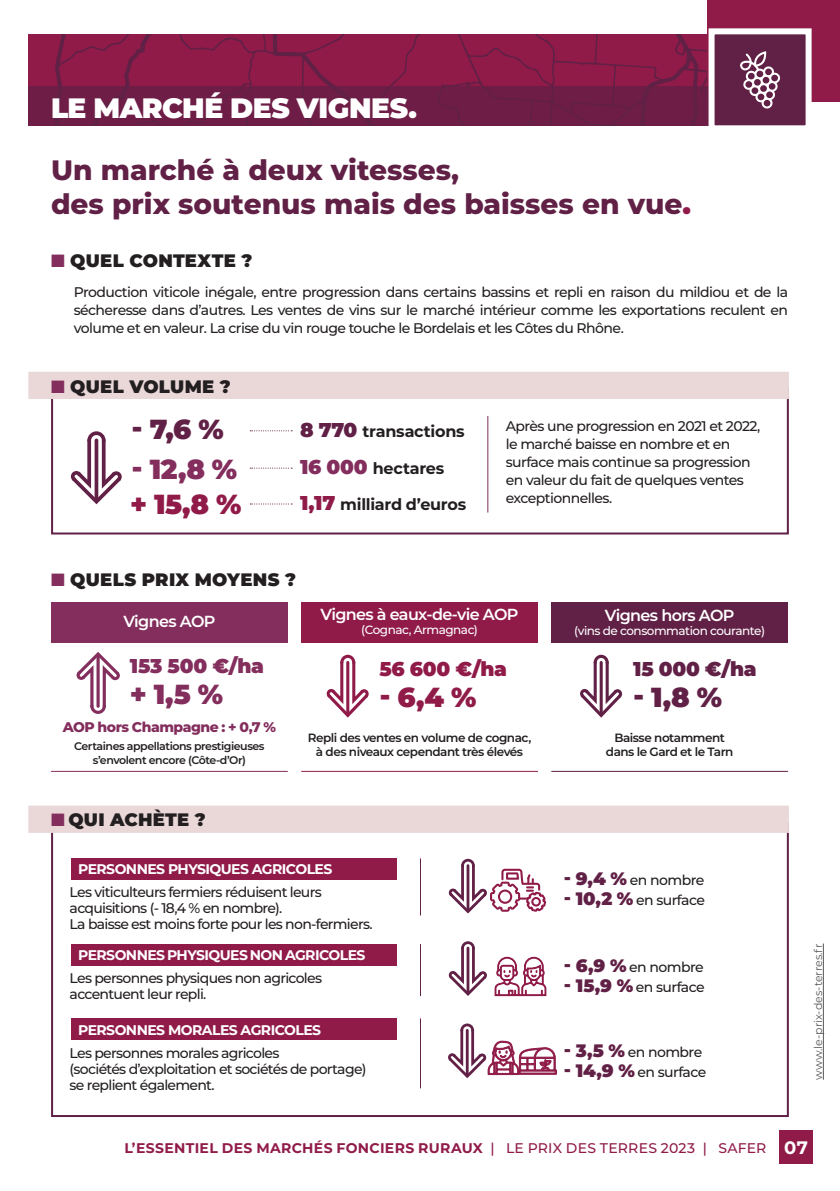
<style>
.page{position:relative;width:840px;height:1191px;background:#fff}
.page>*{position:absolute;margin:0;border:0;box-sizing:border-box;transform-origin:0 0}
.t1{font:800 28px/33.6px "Montserrat";color:#612045}
.t2{font:900 28px "Montserrat";letter-spacing:-.015em;color:#fff}
.t3{font:900 27.6px "Montserrat";color:#832e5d}
.t4{font:900 27.6px "Montserrat";color:#901b49}
.t5{font:900 27.6px "Montserrat";color:#612045}
.t6{font:900 20px "Montserrat";letter-spacing:-.01em;color:#832e5d}
.t7{font:900 20px "Montserrat";letter-spacing:-.01em;color:#901b49}
.t8{font:900 20px "Montserrat";letter-spacing:-.01em;color:#612045}
.t9{font:900 18px "Montserrat";letter-spacing:.015em;color:#231f20}
.t10{font:700 16px "Montserrat";letter-spacing:-.02em;color:#231f20}
.t11{font:600 16px "Montserrat";letter-spacing:-.04em;color:#fff}
.t12{font:500 14px/18px "Montserrat";letter-spacing:-.05em;color:#231f20}
.t13{font:700 14px "Montserrat";letter-spacing:-.04em;color:#fff}
.t14{font:700 14px "Montserrat";letter-spacing:.02em;color:#901b49}
.t15{font:800 14px "Montserrat";letter-spacing:-.03em;color:#832e5d}
.t16{font:600 12px/14px "Montserrat";letter-spacing:-.04em;color:#231f20;text-align:center}
.t17{font:500 12px "Montserrat";letter-spacing:-.04em;color:#fff}
.t18{font:600 11px/14px "Montserrat";letter-spacing:-.04em;color:#231f20;text-align:center}
.t19{font:11px "Montserrat";color:#57585a}
.s1{font-weight:900;color:#901b49}
.s2{color:#832e5d}
.s3{font-weight:900;font-size:20px;color:#612045}
.s4{font-weight:900;font-size:20px;color:#832e5d}
.s5{font-weight:900;font-size:20px;color:#901b49}
.s6{font-weight:900;font-size:18px;color:#612045}
.s7{font-weight:500}
.s8{font-size:18px;color:#fff}
</style>
<div class="page">
<hr style="left:822px;top:943px;width:1px;height:136px;background:#57585a">
<svg style="left:28px;top:34px;width:679px;height:51px;background:#8c1b48"></svg>
<div style="left:707px;top:0;width:132px;height:101px;background:#901b49"></div>
<div style="left:28px;top:85px;width:709px;height:40px;background:#6e1e46"></div>
<div style="left:708px;top:28px;width:103px;height:103px;background:#612045;border:6px solid #fff"></div>
<div style="left:778px;top:1130px;width:33px;height:33px;background:#901b49"></div>
<svg style="left:326px;top:654px;width:42px;height:63px"></svg>
<svg style="left:580px;top:654px;width:41px;height:63px"></svg>
<div style="left:51px;top:602px;width:236px;height:40px;background:#832e5d"></div>
<hr style="left:51px;top:771px;width:236px;height:1px;background:#832e5d">
<svg style="left:76px;top:652px;width:44px;height:62px"></svg>
<div style="left:301px;top:602px;width:236px;height:40px;background:#901b49"></div>
<hr style="left:301px;top:771px;width:236px;height:1px;background:#901b49">
<div style="left:551px;top:602px;width:236px;height:40px;background:#612045"></div>
<hr style="left:551px;top:771px;width:236px;height:1px;background:#612045">
<svg style="left:740px;top:51px;width:40px;height:58px"></svg>
<div style="left:28px;top:805px;width:760px;height:28px;background:#ead8d9;border:2px solid #ead8d9"></div>
<div style="left:71px;top:858px;width:325px;height:22px;background:#901b49"></div>
<div style="left:71px;top:944px;width:325px;height:21px;background:#901b49"></div>
<div style="left:71px;top:1018px;width:325px;height:22px;background:#901b49"></div>
<hr style="left:420px;top:858px;width:1px;height:57px;background:#612045">
<hr style="left:420px;top:944px;width:1px;height:52px;background:#612045">
<hr style="left:420px;top:1018px;width:1px;height:70px;background:#612045">
<svg style="left:494px;top:956px;width:52px;height:40px"></svg>
<svg style="left:448px;top:858px;width:98px;height:55px"></svg>
<svg style="left:448px;top:941px;width:38px;height:55px"></svg>
<svg style="left:448px;top:1023px;width:108px;height:55px"></svg>
<svg style="left:71px;top:431px;width:51px;height:73px"></svg>
<div style="left:51px;top:387px;width:737px;height:147px;border:2px solid #612045"></div>
<hr style="left:487px;top:416px;width:1px;height:96px;background:#832e5d">
<svg style="left:250px;top:430px;width:42px;height:1px"></svg>
<svg style="left:250px;top:467px;width:42px;height:1px"></svg>
<svg style="left:250px;top:503px;width:42px;height:1px"></svg>
<div style="left:28px;top:372px;width:760px;height:27px;background:#ead8d9"></div>
<h1 class="t2" style="left:51px;top:87px;width:367px">LE MARCHÉ DES VIGNES.</h1>
<h1 class="t1" style="left:51px;top:152px;width:641px">Un marché à deux vitesses,<br>des prix soutenus mais des baisses en vue<span class="s1">.</span></h1>
<p class="t9" style="left:51px;top:247px;width:203px"><span class="s2">■</span> QUEL CONTEXTE ?</p>
<p class="t12" style="left:74px;top:282px;width:715px;text-align:justify">Production viticole inégale, entre progression dans certains bassins et repli en raison du mildiou et de la sécheresse dans d’autres. Les ventes de vins sur le marché intérieur comme les exportations reculent en volume et en valeur. La crise du vin rouge touche le Bordelais et les Côtes du Rhône.</p>
<p class="t9" style="left:51px;top:373px;width:181px"><span class="s2">■</span> QUEL VOLUME ?</p>
<h2 class="t5" style="left:131px;top:409px;width:94px">- 7,6 %</h2>
<p class="t10" style="left:300px;top:420px;width:166px"><span class="s3">8 770</span> transactions</p>
<p class="t10" style="left:300px;top:457px;width:146px"><span class="s4">16 000</span> hectares</p>
<p class="t10" style="left:300px;top:493px;width:168px"><span class="s5">1,17</span> milliard d’euros</p>
<h2 class="t3" style="left:131px;top:448px;width:107px">- 12,8 %</h2>
<h2 class="t4" style="left:130px;top:484px;width:113px">+ 15,8 %</h2>
<p class="t9" style="left:51px;top:566px;width:246px"><span class="s2">■</span> QUELS PRIX MOYENS ?</p>
<p class="t12" style="left:505px;top:417px;width:256px">Après une progression en 2021 et 2022, le marché baisse en nombre et en surface mais continue sa progression en valeur du fait de quelques ventes exceptionnelles.</p>
<p class="t11" style="left:123px;top:610px;width:94px">Vignes AOP</p>
<h3 class="t6" style="left:130px;top:650px;width:135px">153 500 €/ha</h3>
<h2 class="t3" style="left:130px;top:674px;width:95px">+ 1,5 %</h2>
<p class="t15" style="left:63px;top:716px;width:214px">AOP hors Champagne : + 0,7 %</p>
<p class="t18" style="left:74px;top:738px;width:192px">Certaines appellations prestigieuses s’envolent encore (Côte-d’Or)</p>
<p class="t9" style="left:51px;top:806px;width:156px"><span class="s2">■</span> QUI ACHÈTE ?</p>
<p class="t11" style="left:320px;top:603px;width:199px">Vignes à eaux-de-vie AOP</p>
<p class="t17" style="left:361px;top:621px;width:118px">(Cognac, Armagnac)</p>
<h3 class="t7" style="left:379px;top:653px;width:129px">56 600 €/ha</h3>
<h2 class="t4" style="left:379px;top:677px;width:98px">- 6,4 %</h2>
<p class="t16" style="left:308px;top:730px;width:225px">Repli des ventes en volume de cognac, à des niveaux cependant très élevés</p>
<p class="t13" style="left:78px;top:859px;width:256px">PERSONNES PHYSIQUES AGRICOLES</p>
<p class="t12" style="left:70px;top:883px;width:304px;line-height:16px">Les viticulteurs fermiers réduisent leurs acquisitions (- 18,4 % en nombre).<br>La baisse est moins forte pour les non-fermiers.</p>
<p class="t13" style="left:78px;top:945px;width:289px">PERSONNES PHYSIQUES NON AGRICOLES</p>
<p class="t12" style="left:70px;top:969px;width:254px;line-height:16px">Les personnes physiques non agricoles accentuent leur repli.</p>
<p class="t13" style="left:78px;top:1019px;width:244px">PERSONNES MORALES AGRICOLES</p>
<p class="t12" style="left:70px;top:1044px;width:298px;line-height:16px">Les personnes morales agricoles<br>(sociétés d’exploitation et sociétés de portage) se replient également.</p>
<p class="t11" style="left:604px;top:604px;width:131px">Vignes hors AOP</p>
<p class="t17" style="left:574px;top:623px;width:192px">(vins de consommation courante)</p>
<h3 class="t8" style="left:632px;top:653px;width:125px">15 000 €/ha</h3>
<h2 class="t5" style="left:632px;top:677px;width:90px">- 1,8 %</h2>
<p class="t16" style="left:605px;top:730px;width:129px">Baisse notamment dans le Gard et le Tarn</p>
<p class="t12" style="left:563px;top:870px;width:142px"><span class="s6">- 9,4 %</span> en nombre</p>
<p class="t12" style="left:563px;top:890px;width:142px"><span class="s6">- 10,2 %</span> en surface</p>
<p class="t12" style="left:563px;top:957px;width:141px"><span class="s6">- 6,9 %</span> en nombre</p>
<p class="t12" style="left:563px;top:977px;width:142px"><span class="s6">- 15,9 %</span> en surface</p>
<p class="t12" style="left:563px;top:1042px;width:140px"><span class="s6">- 3,5 %</span> en nombre</p>
<p class="t12" style="left:563px;top:1062px;width:144px"><span class="s6">- 14,9 %</span> en surface</p>
<p class="t19" style="left:810px;top:1079px;width:138px;rotate:-90deg">www.le-prix-des-terres.fr</p>
<p class="t14" style="left:124px;top:1138px;width:684px">L’ESSENTIEL DES MARCHÉS FONCIERS RURAUX <span class="s7">| LE PRIX DES TERRES 2023 | SAFER</span> <span class="s8">07</span></p>
</div>
